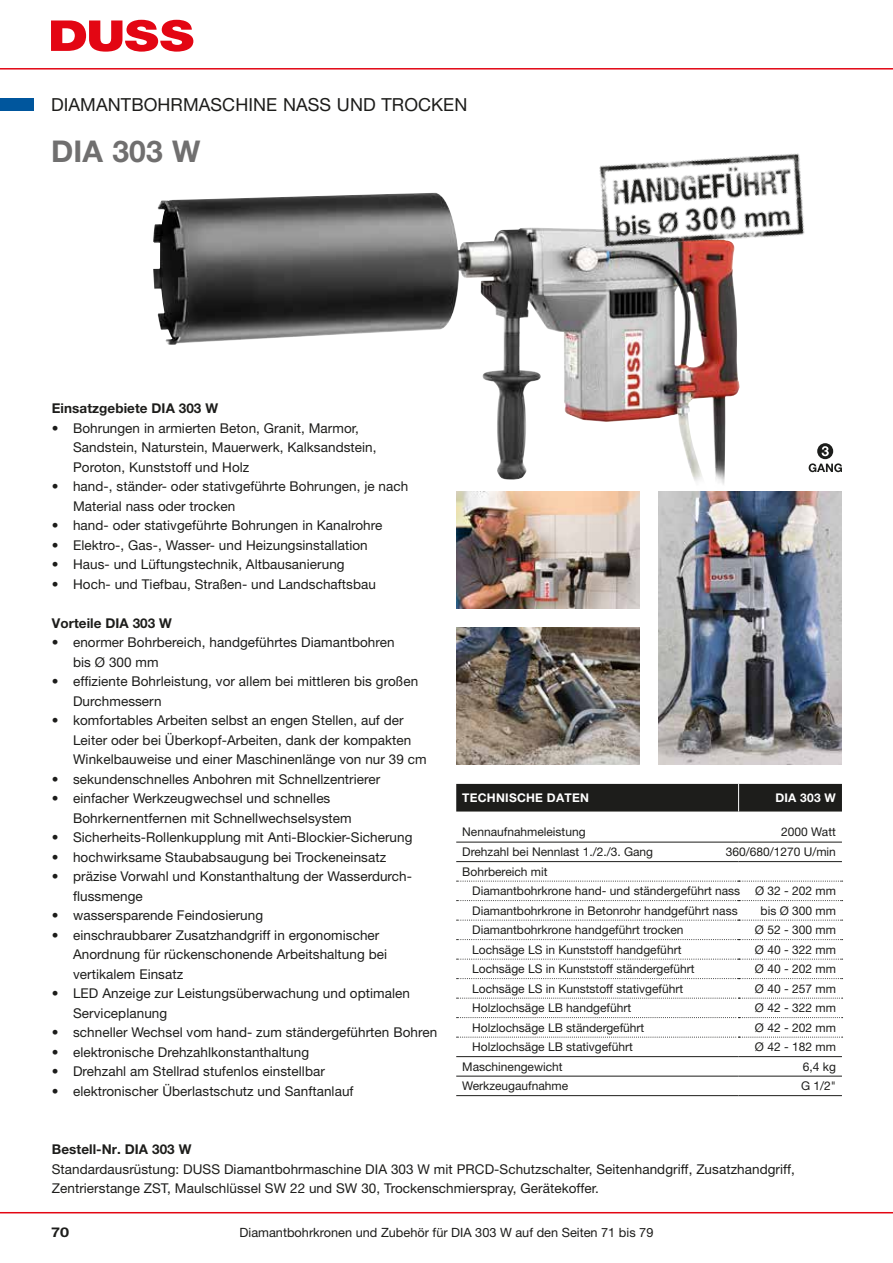
<style>
.page{position:relative;width:893px;height:1263px;background:#fff}
.page>*{position:absolute;margin:0;border:0;box-sizing:border-box;transform-origin:0 0}
.t1{font:700 30px "Helvetica Neue LT Pro";letter-spacing:.005em;color:#706f6f}
.t2{font:18px "Helvetica Neue LT Pro";letter-spacing:.005em;color:#1d1d1b}
.t3{font:13.5px/19.5px "Helvetica Neue LT Pro";letter-spacing:.005em;color:#1d1d1b}
.t4{font:700 13.5px "Helvetica Neue LT Pro";letter-spacing:.005em;color:#1d1d1b}
.t5{font:700 13.5px "Helvetica Neue LT Pro";letter-spacing:.005em;color:#1d1d1b;scale:1.2 1}
.t6{font:12.75px "Helvetica Neue LT Pro";color:#1d1d1b}
.t7{font:12px/19.5px "Helvetica Neue LT Pro";color:#1d1d1b}
.t8{font:700 12px "Helvetica Neue LT Pro";letter-spacing:.02em;color:#fff}
</style>
<div class="page">
<img style="left:153px;top:194px;width:586px;height:291px">
<img style="left:456px;top:491px;width:183px;height:117px">
<img style="left:456px;top:628px;width:183px;height:136px">
<img style="left:659px;top:491px;width:183px;height:273px">
<svg style="left:817px;top:443px;width:16px;height:16px"></svg>
<svg style="left:822px;top:446px;width:7px;height:10px"></svg>
<svg style="left:809px;top:463px;width:33px;height:9px"></svg>
<hr style="left:456px;top:842px;width:283px;height:1px;background:#1d1d1b">
<hr style="left:739px;top:842px;width:103px;height:1px;background:#1d1d1b">
<hr style="left:456px;top:861px;width:283px;height:1px;background:#1d1d1b">
<hr style="left:739px;top:861px;width:103px;height:1px;background:#1d1d1b">
<svg style="left:457px;top:881px;width:386px;height:1px"></svg>
<svg style="left:457px;top:900px;width:386px;height:1px"></svg>
<svg style="left:457px;top:920px;width:386px;height:1px"></svg>
<svg style="left:457px;top:939px;width:386px;height:1px"></svg>
<svg style="left:457px;top:959px;width:386px;height:1px"></svg>
<svg style="left:457px;top:978px;width:386px;height:1px"></svg>
<hr style="left:456px;top:1076px;width:283px;height:1px;background:#1d1d1b">
<hr style="left:739px;top:1076px;width:103px;height:1px;background:#1d1d1b">
<hr style="left:456px;top:1095px;width:283px;height:1px;background:#1d1d1b">
<hr style="left:739px;top:1095px;width:103px;height:1px;background:#1d1d1b">
<div style="left:456px;top:784px;width:386px;height:27px;background:#1d1d1b"></div>
<svg style="left:457px;top:998px;width:386px;height:1px"></svg>
<svg style="left:457px;top:1017px;width:386px;height:1px"></svg>
<svg style="left:457px;top:1037px;width:386px;height:1px"></svg>
<hr style="left:456px;top:1056px;width:283px;height:1px;background:#1d1d1b">
<hr style="left:739px;top:1056px;width:103px;height:1px;background:#1d1d1b">
<img style="left:557px;top:153px;width:248px;height:169px">
<svg style="left:51px;top:20px;width:142px;height:32px"></svg>
<hr style="left:0;top:1212px;width:893px;height:1px;background:#e30613">
<hr style="left:0;top:68px;width:893px;height:2px;background:#e30613">
<div style="left:0;top:99px;width:34px;height:12px;background:#00569d"></div>
<h2 class="t2" style="left:51px;top:94px;width:418px">DIAMANTBOHRMASCHINE NASS UND TROCKEN</h2>
<h1 class="t1" style="left:51px;top:132px;width:151px">DIA 303 W</h1>
<p class="t4" style="left:52px;top:400px;width:168px">Einsatzgebiete DIA 303 W</p>
<p class="t3" style="left:73px;top:418px;width:305px;text-indent:-21px">• Bohrungen in armierten Beton, Granit, Marmor,<br>Sandstein, Naturstein, Mauerwerk, Kalksandstein,<br>Poroton, Kunststoff und Holz</p>
<p class="t3" style="left:73px;top:477px;width:337px;text-indent:-21px">• hand-, ständer- oder stativgeführte Bohrungen, je nach<br>Material nass oder trocken</p>
<p class="t3" style="left:52px;top:516px;width:332px">• hand- oder stativgeführte Bohrungen in Kanalrohre</p>
<p class="t3" style="left:52px;top:535px;width:317px">• Elektro-, Gas-, Wasser- und Heizungsinstallation</p>
<p class="t3" style="left:52px;top:555px;width:294px">• Haus- und Lüftungstechnik, Altbausanierung</p>
<p class="t3" style="left:52px;top:574px;width:326px">• Hoch- und Tiefbau, Straßen- und Landschaftsbau</p>
<p class="t4" style="left:52px;top:615px;width:122px">Vorteile DIA 303 W</p>
<p class="t3" style="left:73px;top:633px;width:323px;text-indent:-21px">• enormer Bohrbereich, handgeführtes Diamantbohren bis Ø 300 mm</p>
<p class="t3" style="left:73px;top:672px;width:347px;text-indent:-21px">• effiziente Bohrleistung, vor allem bei mittleren bis großen<br>Durchmessern</p>
<p class="t3" style="left:73px;top:711px;width:355px;text-indent:-21px">• komfortables Arbeiten selbst an engen Stellen, auf der<br>Leiter oder bei Überkopf-Arbeiten, dank der kompakten<br>Winkelbauweise und einer Maschinenlänge von nur 39 cm</p>
<p class="t3" style="left:52px;top:769px;width:330px">• sekundenschnelles Anbohren mit Schnellzentrierer</p>
<p class="t3" style="left:73px;top:788px;width:280px;text-indent:-21px">• einfacher Werkzeugwechsel und schnelles<br>Bohrkernentfernen mit Schnellwechselsystem</p>
<p class="t3" style="left:52px;top:827px;width:362px">• Sicherheits-Rollenkupplung mit Anti-Blockier-Sicherung</p>
<p class="t3" style="left:52px;top:847px;width:336px">• hochwirksame Staubabsaugung bei Trockeneinsatz</p>
<p class="t3" style="left:73px;top:866px;width:340px;text-indent:-21px">• präzise Vorwahl und Konstanthaltung der Wasserdurch&shy;flussmenge</p>
<p class="t3" style="left:52px;top:905px;width:213px">• wassersparende Feindosierung</p>
<p class="t3" style="left:73px;top:925px;width:316px;text-indent:-21px">• einschraubbarer Zusatzhandgriff in ergonomischer<br>Anordnung für rückenschonende Arbeitshaltung bei vertikalem Einsatz</p>
<p class="t3" style="left:73px;top:983px;width:338px;text-indent:-21px">• LED Anzeige zur Leistungsüberwachung und optimalen<br>Serviceplanung</p>
<p class="t3" style="left:52px;top:1022px;width:387px">• schneller Wechsel vom hand- zum ständergeführten Bohren</p>
<p class="t3" style="left:52px;top:1042px;width:259px">• elektronische Drehzahlkonstanthaltung</p>
<p class="t3" style="left:52px;top:1061px;width:275px">• Drehzahl am Stellrad stufenlos einstellbar</p>
<p class="t3" style="left:52px;top:1081px;width:303px">• elektronischer Überlastschutz und Sanftanlauf</p>
<p class="t8" style="left:462px;top:790px;width:128px">TECHNISCHE DATEN</p>
<p class="t8" style="left:775px;top:790px;width:62px">DIA 303 W</p>
<p class="t7" style="left:462px;top:822px;width:125px">Nennaufnahmeleistung</p>
<p class="t7" style="left:781px;top:822px;width:56px">2000 Watt</p>
<p class="t7" style="left:462px;top:842px;width:192px">Drehzahl bei Nennlast 1./2./3. Gang</p>
<p class="t7" style="left:726px;top:842px;width:112px">360/680/1270 U/min</p>
<p class="t7" style="left:472px;top:861px;width:365px;text-indent:-10px">Bohrbereich mit<br>Diamantbohrkrone hand- und ständergeführt nass Ø 32 - 202 mm<br>Diamantbohrkrone in Betonrohr handgeführt nass</p>
<p class="t7" style="left:760px;top:900px;width:77px">bis Ø 300 mm</p>
<p class="t7" style="left:472px;top:920px;width:213px">Diamantbohrkrone handgeführt trocken</p>
<p class="t7" style="left:755px;top:920px;width:82px">Ø 52 - 300 mm</p>
<p class="t7" style="left:472px;top:939px;width:211px">Lochsäge LS in Kunststoff handgeführt</p>
<p class="t7" style="left:755px;top:939px;width:82px">Ø 40 - 322 mm</p>
<p class="t7" style="left:472px;top:959px;width:224px">Lochsäge LS in Kunststoff ständergeführt</p>
<p class="t7" style="left:755px;top:959px;width:82px">Ø 40 - 202 mm</p>
<p class="t7" style="left:472px;top:978px;width:212px">Lochsäge LS in Kunststoff stativgeführt</p>
<p class="t7" style="left:755px;top:978px;width:82px">Ø 40 - 257 mm</p>
<p class="t7" style="left:472px;top:998px;width:160px">Holzlochsäge LB handgeführt</p>
<p class="t7" style="left:755px;top:998px;width:82px">Ø 42 - 322 mm</p>
<p class="t7" style="left:472px;top:1017px;width:174px">Holzlochsäge LB ständergeführt</p>
<p class="t7" style="left:755px;top:1017px;width:82px">Ø 42 - 202 mm</p>
<p class="t7" style="left:472px;top:1037px;width:162px">Holzlochsäge LB stativgeführt</p>
<p class="t7" style="left:755px;top:1037px;width:82px">Ø 42 - 182 mm</p>
<p class="t7" style="left:462px;top:1056px;width:102px">Maschinengewicht</p>
<p class="t7" style="left:803px;top:1056px;width:35px">6,4 kg</p>
<p class="t7" style="left:462px;top:1076px;width:107px">Werkzeugaufnahme</p>
<p class="t7" style="left:801px;top:1076px;width:36px">G 1/2"</p>
<p class="t4" style="left:52px;top:1141px;width:141px">Bestell-Nr. DIA 303 W</p>
<p class="t3" style="left:52px;top:1159px;width:744px">Standardausrüstung: DUSS Diamantbohrmaschine DIA 303 W mit PRCD-Schutzschalter, Seitenhandgriff, Zusatzhandgriff,<br>Zentrierstange ZST, Maulschlüssel SW 22 und SW 30, Trockenschmierspray, Gerätekoffer.</p>
<p class="t6" style="left:240px;top:1225px;width:415px">Diamantbohrkronen und Zubehör für DIA 303 W auf den Seiten 71 bis 79</p>
<p class="t5" style="left:51px;top:1224px;width:17px">70</p>
</div>
